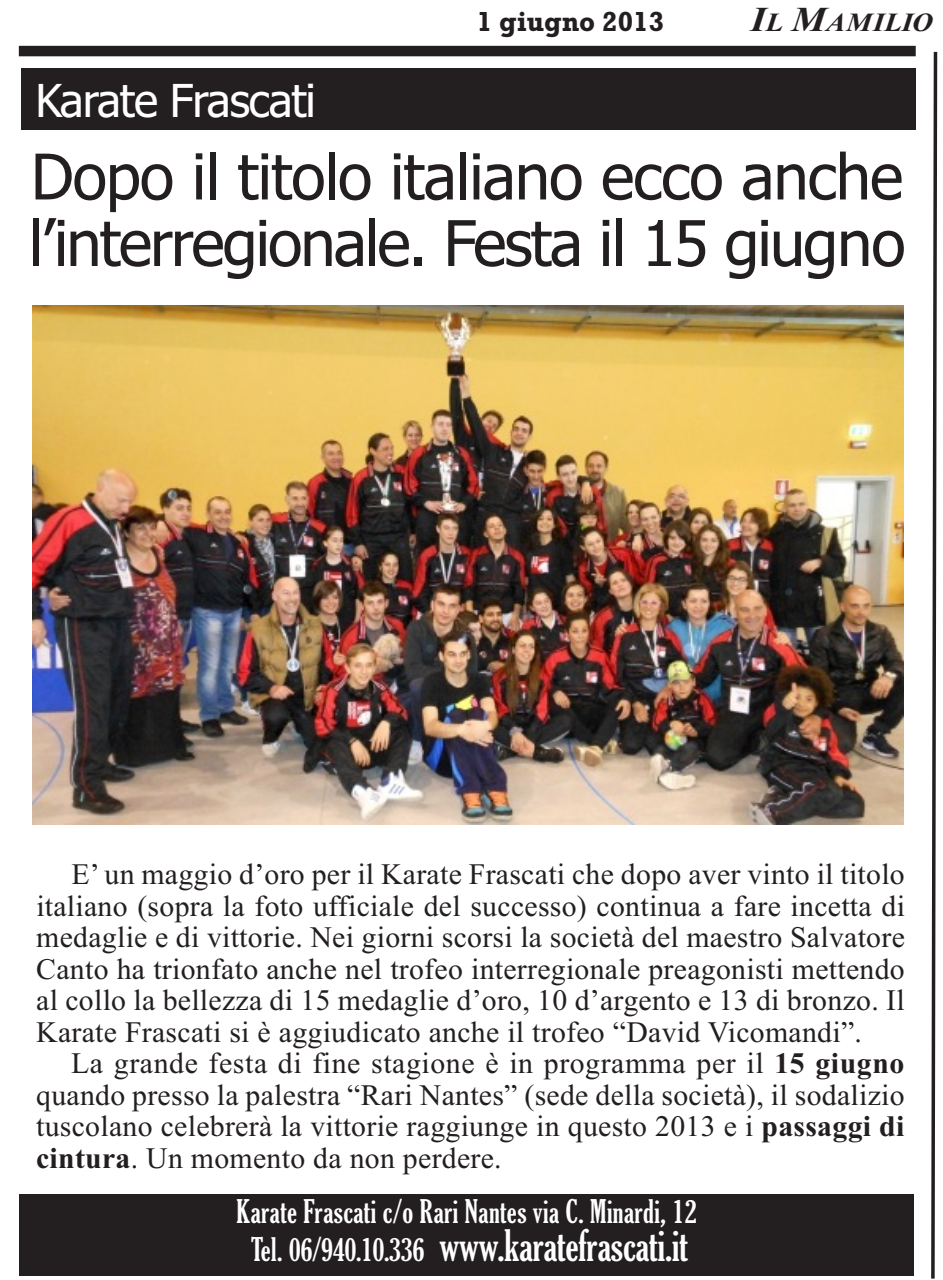
<style>
.page{position:relative;width:943px;height:1280px;background:#fff}
.page>*{position:absolute;margin:0;border:0;box-sizing:border-box;transform-origin:0 0}
.t1{font:63px/66.5px "Tahoma";letter-spacing:-.015em;color:#231f20}
.t2{font:45.5px "Tahoma";letter-spacing:-.025em;color:#fff}
.t3{font:extra-condensed 42px "Gloucester";color:#fff}
.t4{font:extra-condensed 31.5px "Gloucester";letter-spacing:.015em;color:#fff}
.t5{font:29.75px/31.5px "Times New Roman";letter-spacing:.01em;color:#231f20;text-align:justify}
.t6{font:700 28px "Rockwell";color:#231f20}
.t7{font:italic 700 26.25px "Times New Roman";color:#231f20;scale:1.1 1}
.s1{font-size:35px}
.s2{font-weight:700}
.s3{font-size:31.5px}
</style>
<div class="page">
<div style="left:19px;top:46px;width:896px;height:10px;background:#231f20"></div>
<div style="left:21px;top:68px;width:894px;height:62px;background:#231f20"></div>
<svg style="left:931px;top:51px;width:7px;height:1228px"></svg>
<div style="left:19px;top:1195px;width:895px;height:81px;background:#231f20"></div>
<img style="left:32px;top:305px;width:871px;height:519px">
<p class="t6" style="left:477px;top:5px;width:189px">1 giugno 2013</p>
<p class="t7" style="left:750px;top:6px;width:167px"><span class="s1">I</span>L <span class="s1">M</span>AMILIO</p>
<h2 class="t2" style="left:35px;top:74px;width:282px">Karate Frascati</h2>
<h1 class="t1" style="left:29px;top:144px;width:878px">Dopo il titolo italiano ecco anche l’interregionale. Festa il 15 giugno</h1>
<p class="t5" style="left:36px;top:858px;width:870px;text-indent:35px">E’ un maggio d’oro per il Karate Frascati che dopo aver vinto il titolo italiano (sopra la foto ufficiale del successo) continua a fare incetta di medaglie e di vittorie. Nei giorni scorsi la società del maestro Salvatore Canto ha trionfato anche nel trofeo interregionale preagonisti mettendo al collo la bellezza di 15 medaglie d’oro, 10 d’argento e 13 di bronzo. Il Karate Frascati si è aggiudicato anche il trofeo “David Vicomandi”.</p>
<p class="t5" style="left:36px;top:1047px;width:870px;text-indent:35px">La grande festa di fine stagione è in programma per il <span class="s2">15 giugno </span>quando presso la palestra “Rari Nantes” (sede della società), il sodalizio tuscolano celebrerà la vittorie raggiunge in questo 2013 e i <span class="s2">passaggi di cintura</span>. Un momento da non perdere.</p>
<p class="t4" style="left:236px;top:1193px;width:462px">Karate Frascati c/o Rari Nantes via C. Minardi, 12</p>
<h3 class="t3" style="left:251px;top:1222px;width:438px"><span class="s3">Tel. 06/940.10.336</span> www.karatefrascati.it</h3>
</div>
